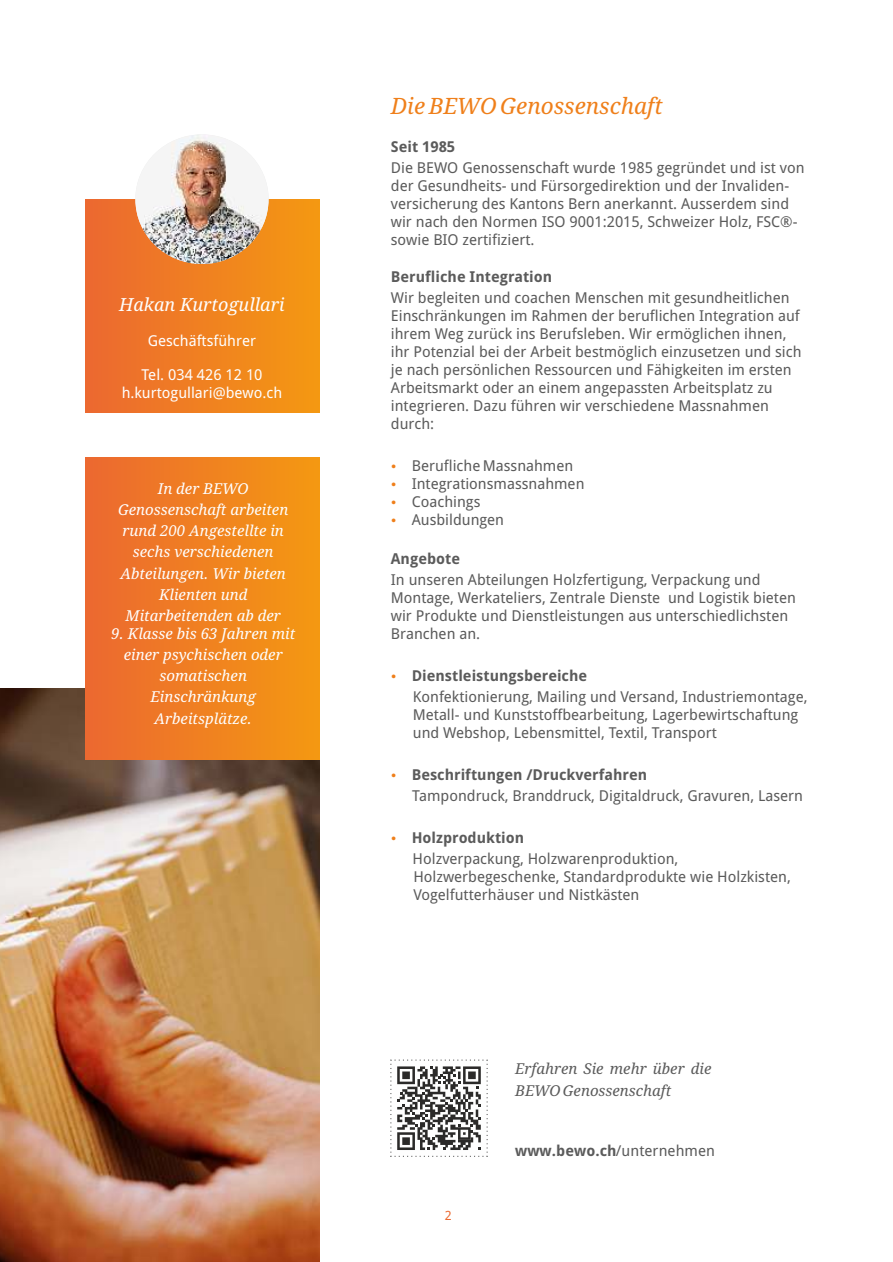
<style>
.page{position:relative;width:893px;height:1262px;background:#fff}
.page>*{position:absolute;margin:0;border:0;box-sizing:border-box;transform-origin:0 0}
.t1{font:italic 22.5px "Droid Serif";color:#ef7f1a}
.t2{font:italic 18px "Droid Serif";color:#fefefe}
.t3{font:15px/18px "Droid Sans";color:#5b5b5b}
.t4{font:italic 15px/21.3px "Droid Serif";color:#fefefe;text-align:center}
.t5{font:700 15px "Droid Sans";color:#5b5b5b}
.t6{font:15px/17.5px "Droid Sans";color:#fefefe;text-align:center}
.t7{font:italic 15px/22px "Droid Serif";color:#5b5b5b}
.t8{font:12.75px "Droid Sans";color:#ec6930}
.s1{font-weight:700}
</style>
<div class="page">
<img style="left:0;top:689px;width:319px;height:573px">
<div style="left:85px;top:458px;width:234px;height:302px;background:linear-gradient(to right,#ec6831,#f49812)"></div>
<svg style="left:390px;top:1059px;width:97px;height:97px"></svg>
<div style="left:85px;top:199px;width:234px;height:214px;background:linear-gradient(to right,#ec6831,#f49812)"></div>
<img style="left:135px;top:134px;width:133px;height:130px;border-radius:50%">
<p class="t2" style="left:119px;top:297px;width:167px">Hakan Kurtogullari</p>
<p class="t6" style="left:148px;top:333px;width:110px">Geschäftsführer</p>
<p class="t6" style="left:122px;top:367px;width:162px">Tel. 034 426 12 10 h.kurtogullari@bewo.ch</p>
<p class="t4" style="left:118px;top:479px;width:172px">In der BEWO<br>Genossenschaft arbeiten rund 200 Angestellte in sechs verschiedenen<br>Abteilungen. Wir bieten<br>Klienten und<br>Mitarbeitenden ab der</p>
<p class="t4" style="left:111px;top:624px;width:185px">9. Klasse bis 63 Jahren mit einer psychischen oder somatischen<br>Einschränkung<br>Arbeitsplätze.</p>
<h1 class="t1" style="left:391px;top:97px;width:273px">Die BEWO Genossenschaft</h1>
<p class="t5" style="left:391px;top:140px;width:66px">Seit 1985</p>
<p class="t3" style="left:391px;top:160px;width:415px">Die BEWO Genossenschaft wurde 1985 gegründet und ist von der Gesundheits- und Fürsorgedirektion und der Invaliden&shy;versicherung des Kantons Bern anerkannt. Ausserdem sind wir nach den Normen ISO 9001:2015, Schweizer Holz, FSC®- sowie BIO zertifiziert.</p>
<p class="t5" style="left:391px;top:270px;width:163px">Berufliche Integration</p>
<p class="t3" style="left:391px;top:290px;width:412px">Wir begleiten und coachen Menschen mit gesundheitlichen Einschränkungen im Rahmen der beruflichen Integration auf ihrem Weg zurück ins Berufsleben. Wir ermöglichen ihnen, ihr Potenzial bei der Arbeit bestmöglich einzusetzen und sich je nach persönlichen Ressourcen und Fähigkeiten im ersten Arbeitsmarkt oder an einem angepassten Arbeitsplatz zu integrieren. Dazu führen wir verschiedene Massnahmen durch:</p>
<p class="t3" style="left:411px;top:458px;width:174px">Berufliche Massnahmen<br>Integrationsmassnahmen<br>Coachings<br>Ausbildungen</p>
<p class="t5" style="left:391px;top:552px;width:71px">Angebote</p>
<p class="t3" style="left:391px;top:572px;width:406px">In unseren Abteilungen Holzfertigung, Verpackung und Montage, Werkateliers, Zentrale Dienste und Logistik bieten wir Produkte und Dienstleistungen aus unterschiedlichsten Branchen an.</p>
<p class="t5" style="left:411px;top:669px;width:177px">Dienstleistungsbereiche</p>
<p class="t3" style="left:413px;top:689px;width:396px">Konfektionierung, Mailing und Versand, Industriemontage,<br>Metall- und Kunststoffbearbeitung, Lagerbewirtschaftung und Webshop, Lebensmittel, Textil, Transport</p>
<p class="t5" style="left:411px;top:768px;width:237px">Beschriftungen /Druckverfahren</p>
<p class="t3" style="left:412px;top:788px;width:392px">Tampondruck, Branddruck, Digitaldruck, Gravuren, Lasern</p>
<p class="t5" style="left:411px;top:831px;width:114px">Holzproduktion</p>
<p class="t3" style="left:412px;top:851px;width:379px">Holzverpackung, Holzwarenproduktion,<br>Holzwerbegeschenke, Standardprodukte wie Holzkisten,<br>Vogelfutterhäuser und Nistkästen</p>
<p class="t7" style="left:515px;top:1059px;width:198px">Erfahren Sie mehr über die<br>BEWO Genossenschaft</p>
<p class="t8" style="left:445px;top:1210px;width:9px">2</p>
<p class="t3" style="left:515px;top:1143px;width:201px"><span class="s1">www.bewo.ch</span>/unternehmen</p>
</div>
